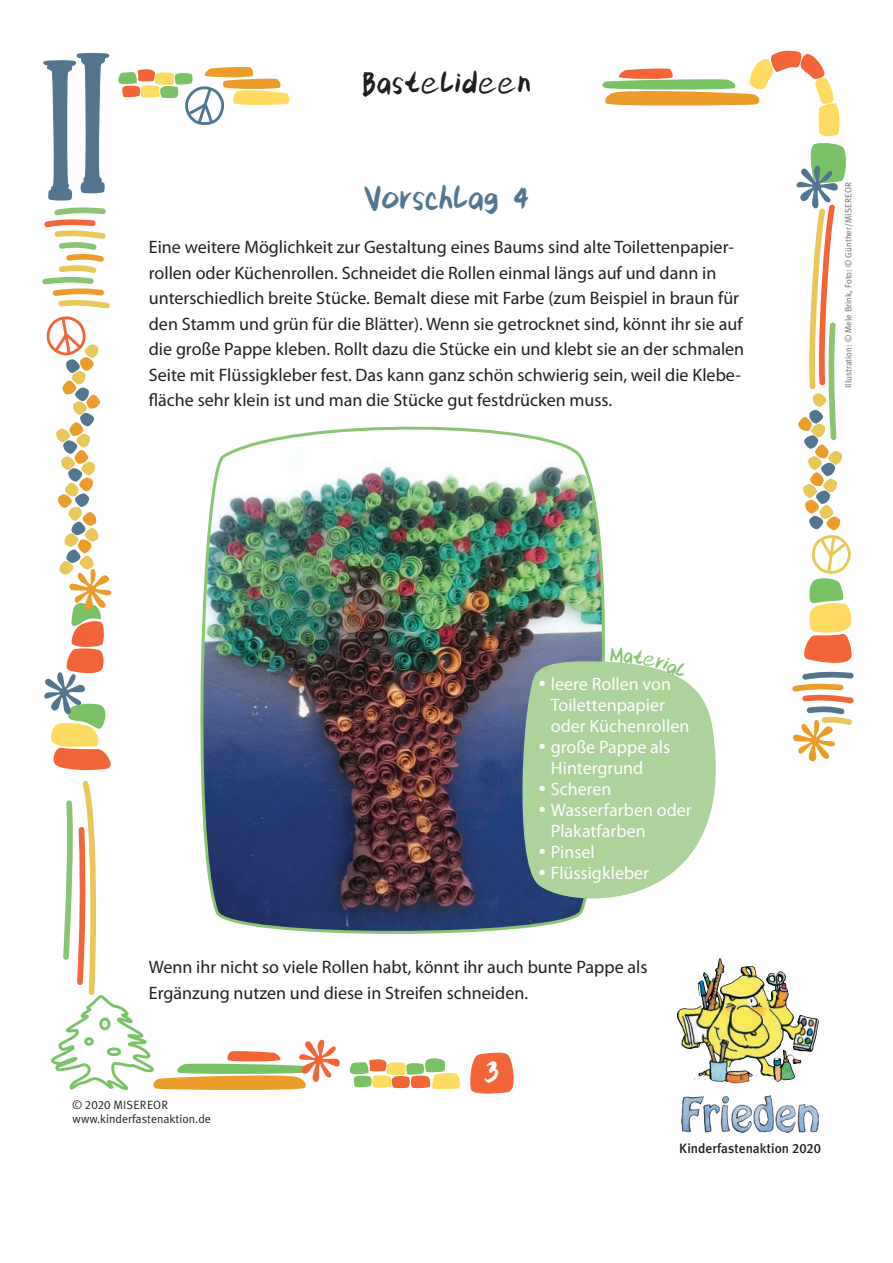
<style>
.page{position:relative;width:893px;height:1263px;background:#fff}
.page>*{position:absolute;margin:0;border:0;box-sizing:border-box;transform-origin:0 0}
.t1{font:40.8px "kit Type Extra";letter-spacing:.02em;color:#527690}
.t2{font:37.5px "kit Type Extra";letter-spacing:.04em;color:#231f20}
.t3{font:37.5px "kit Type Extra";color:#fff}
.t4{font:18px/25.5px "Myriad Pro";color:#231f20}
.t5{font:18px/21px "Myriad Pro";color:#fff}
.t6{font:500 13.5px "Meta Plus";color:#231f20}
.t7{font:12px/14.4px "Meta Plus Normal";color:#231f20}
.t8{font:9px "Meta Plus Normal";color:#6c6d70}
.s1{font-family:"Meta Plus Normal Caps"}
.s2{font-family:"Meta Plus Medium Caps";font-weight:400}
</style>
<div class="page">
<svg style="left:716px;top:1075px;width:17px;height:8px"></svg>
<img style="left:681px;top:1095px;width:137px;height:37px">
<svg style="left:470px;top:1052px;width:44px;height:42px;background:#f37b55"></svg>
<svg style="left:349px;top:1058px;width:111px;height:32px"></svg>
<svg style="left:42px;top:53px;width:298px;height:1038px"></svg>
<img style="left:677px;top:959px;width:42px;height:90px">
<img style="left:190px;top:416px;width:411px;height:527px">
<svg style="left:512px;top:661px;width:204px;height:255px;background:#a7c7a3"></svg>
<svg style="left:546px;top:690px;width:18px;height:1px"></svg>
<svg style="left:546px;top:753px;width:18px;height:1px"></svg>
<svg style="left:546px;top:795px;width:18px;height:1px"></svg>
<svg style="left:546px;top:816px;width:18px;height:1px"></svg>
<svg style="left:546px;top:858px;width:18px;height:1px"></svg>
<svg style="left:546px;top:879px;width:18px;height:1px"></svg>
<svg style="left:601px;top:50px;width:253px;height:713px"></svg>
<h2 class="t2" style="left:363px;top:67px;width:169px">Bastelideen</h2>
<h1 class="t1" style="left:364px;top:180px;width:166px">Vorschlag 4</h1>
<p class="t4" style="left:149px;top:235px;width:597px">Eine weitere Möglichkeit zur Gestaltung eines Baums sind alte Toilettenpapier&shy;rollen oder Küchenrollen. Schneidet die Rollen einmal längs auf und dann in unterschiedlich breite Stücke. Bemalt diese mit Farbe (zum Beispiel in braun für den Stamm und grün für die Blätter). Wenn sie getrocknet sind, könnt ihr sie auf die große Pappe kleben. Rollt dazu die Stücke ein und klebt sie an der schmalen Seite mit Flüssigkleber fest. Das kann ganz schön schwierig sein, weil die Klebe&shy;fläche sehr klein ist und man die Stücke gut festdrücken muss.</p>
<p class="t8" style="left:843px;top:388px;width:208px;rotate:-90deg">Illustration: © Mele Brink, Foto: © Günther/MISEREOR</p>
<p class="t5" style="left:551px;top:674px;width:140px;text-indent:-13px">• leere Rollen von<br>Toilettenpapier oder Küchenrollen</p>
<p class="t5" style="left:551px;top:737px;width:121px;text-indent:-13px">• große Pappe als<br>Hintergrund</p>
<p class="t5" style="left:538px;top:779px;width:75px">• Scheren</p>
<p class="t5" style="left:551px;top:800px;width:142px;text-indent:-13px">• Wasserfarben oder<br>Plakatfarben</p>
<p class="t5" style="left:538px;top:842px;width:58px">• Pinsel</p>
<p class="t5" style="left:538px;top:863px;width:113px">• Flüssigkleber</p>
<p class="t4" style="left:149px;top:955px;width:500px">Wenn ihr nicht so viele Rollen habt, könnt ihr auch bunte Pappe als<br>Ergänzung nutzen und diese in Streifen schneiden.</p>
<p class="t7" style="left:73px;top:1097px;width:140px">© <span class="s1">2020</span> MISEREOR www.kinderfastenaktion.de</p>
<h2 class="t3" style="left:485px;top:1057px;width:16px">3</h2>
<p class="t6" style="left:679px;top:1140px;width:143px">Kinderfastenaktion <span class="s2">2020</span></p>
</div>
